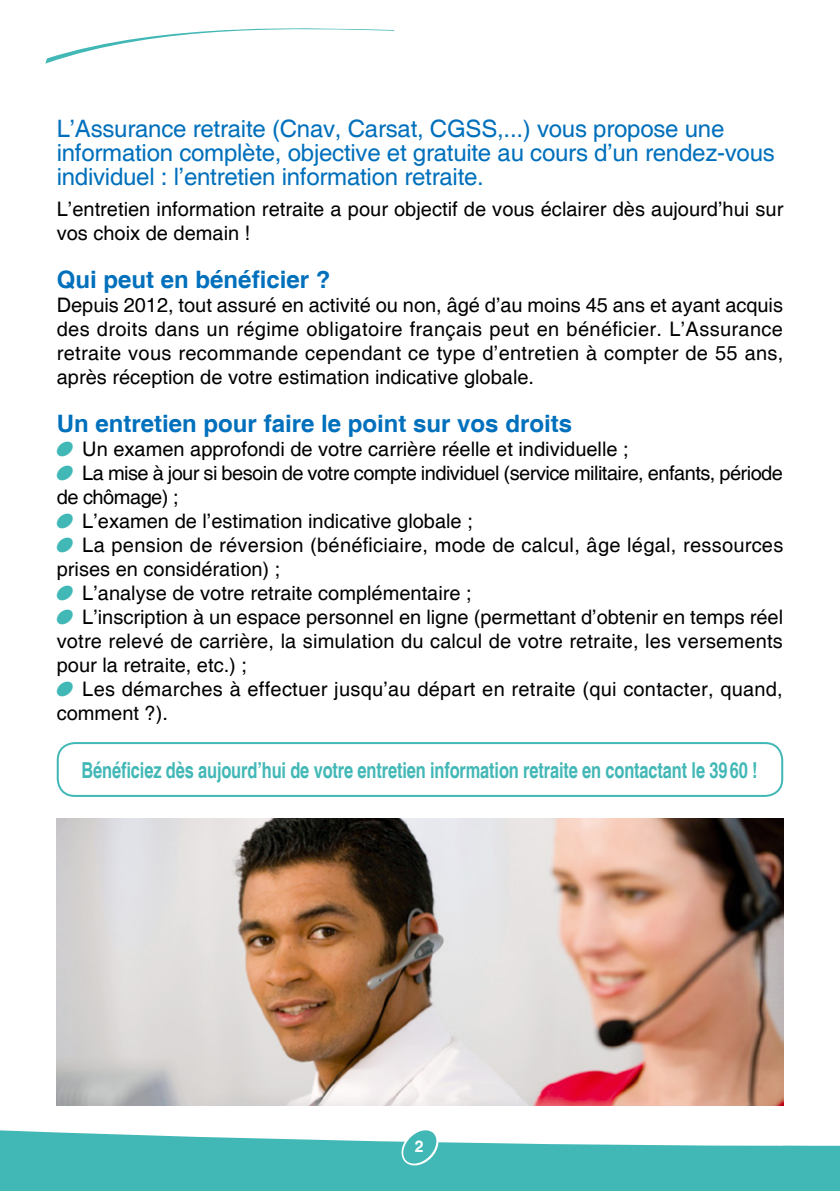
<style>
.page{position:relative;width:840px;height:1191px;background:#fff}
.page>*{position:absolute;margin:0;border:0;box-sizing:border-box;transform-origin:0 0}
.t1{font:24px/24px "Helvetica";letter-spacing:-.01em;color:#0070bc}
.t2{font:700 24px "Helvetica";color:#0070bc}
.t3{font:700 condensed 22px "Helvetica";letter-spacing:-.005em;color:#42b8b6;scale:.91 1}
.t4{font:20px/24px "Helvetica";color:#000}
.t5{font:700 16px "Helvetica";color:#fff}
.s1{font-family:"Fn T Basic Shapes 1";color:#42b8b6}
</style>
<div class="page">
<svg style="left:45px;top:28px;width:349px;height:36px"></svg>
<svg style="left:0;top:1130px;width:782px;height:61px;fill:#42b8b6"></svg>
<div style="left:782px;top:1145px;width:57px;height:46px;background:#42b8b6"></div>
<div style="left:57px;top:742px;width:725px;height:55px;border:2px solid #42b8b6;border-radius:17px"></div>
<img style="left:57px;top:818px;width:725px;height:288px">
<svg style="left:399px;top:1130px;width:41px;height:38px"></svg>
<p class="t1" style="left:57px;top:117px;width:719px">L’Assurance retraite (Cnav, Carsat, CGSS,...) vous propose une information complète, objective et gratuite au cours d’un rendez-vous individuel : l’entretien information retraite.</p>
<p class="t4" style="left:57px;top:198px;width:727px">L’entretien information retraite a pour objectif de vous éclairer dès aujourd’hui sur vos choix de demain !</p>
<p class="t2" style="left:57px;top:265px;width:275px">Qui peut en bénéficier ?</p>
<p class="t4" style="left:57px;top:294px;width:727px;text-align:justify">Depuis 2012, tout assuré en activité ou non, âgé d’au moins 45 ans et ayant acquis des droits dans un régime obligatoire français peut en bénéficier. L’Assurance retraite vous recommande cependant ce type d’entretien à compter de 55 ans, après réception de votre estimation indicative globale.</p>
<p class="t2" style="left:57px;top:409px;width:516px">Un entretien pour faire le point sur vos droits</p>
<p class="t4" style="left:57px;top:438px;width:727px"><span class="s1">B</span> U n examen approfondi de votre carrière réelle et individuelle ;<br><span class="s1">B</span> La mise à jour si besoin de votre compte individuel (service militaire, enfants, période de chômage) ;<br><span class="s1">B</span> L’examen de l’estimation indicative globale ;<br><span class="s1">B</span> La pension de réversion (bénéficiaire, mode de calcul, âge légal, ressources prises en considération) ;<br><span class="s1">B</span> L’analyse de votre retraite complémentaire ;<br><span class="s1">B</span> L’inscription à un espace personnel en ligne (permettant d’obtenir en temps réel votre relevé de carrière, la simulation du calcul de votre retraite, les versements pour la retraite, etc.) ;<br><span class="s1">B</span> Les démarches à effectuer jusqu’au départ en retraite (qui contacter, quand, comment ?).</p>
<p class="t3" style="left:81px;top:756px;width:744px">Bénéficiez dès aujourd’hui de votre entretien information retraite en contactant le 3960 !</p>
<p class="t5" style="left:414px;top:1137px;width:10px">2</p>
</div>
